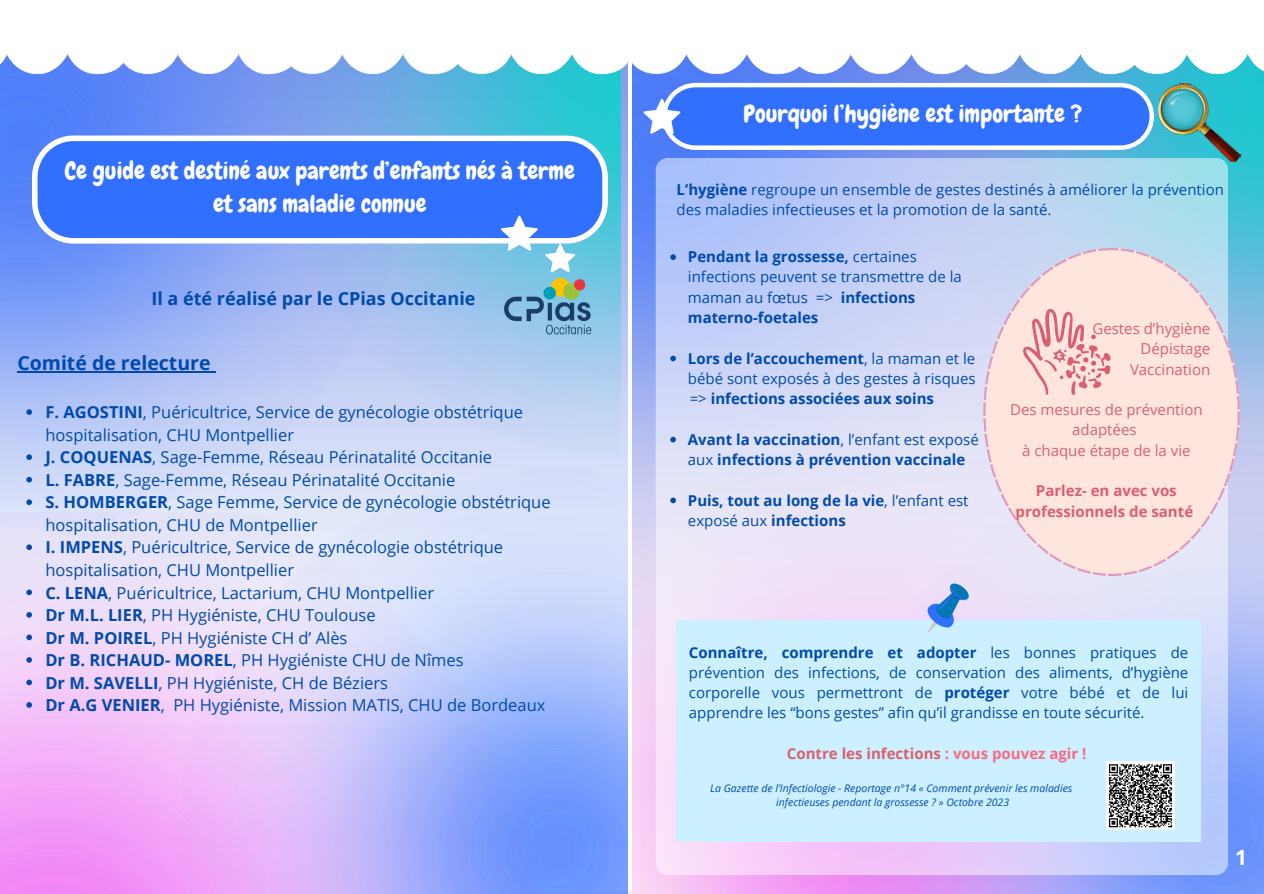
<style>
.page{position:relative;width:1264px;height:894px;background:#fff}
.page>*{position:absolute;margin:0;border:0;box-sizing:border-box;transform-origin:0 0}
.t1{font:24px/32.7px "Chewy";color:#fff;text-align:center}
.t2{font:700 21px "Open Sans";color:#fff}
.t3{font:700 19.5px "Open Sans";color:#004aad}
.t4{font:700 18px "Open Sans";color:#004aad}
.t5{font:16.5px/22.5px "Open Sans";color:#004aad}
.t6{font:15px/20.2px "Open Sans";color:#004aad}
.t7{font:700 15px/20.2px "Open Sans";color:#004aad}
.t8{font:15px/20.2px "Open Sans";color:#db5f6e;text-align:right}
.t9{font:700 15px/20.2px "Open Sans";color:#db5f6e;text-align:center}
.t10{font:italic 10.5px/14px "Open Sans";color:#004aad;text-align:center}
.s1{font-weight:700}
.s2{font-weight:400}
.s3{color:#fb6984}
</style>
<div class="page">
<img style="left:632px;top:76px;width:286px;height:451px">
<img style="left:918px;top:76px;width:345px;height:372px">
<img style="left:841px;top:448px;width:422px;height:445px">
<img style="left:0;top:847px;width:545px;height:46px">
<img style="left:0;top:76px;width:627px;height:771px">
<img style="left:0;top:76px;width:407px;height:451px">
<img style="left:270px;top:76px;width:350px;height:379px">
<svg style="left:0;top:53px;width:1263px;height:23px"></svg>
<hr style="left:17px;top:371px;width:193px;height:1px;background:#004aad">
<svg style="left:26px;top:409px;width:6px;height:6px"></svg>
<svg style="left:26px;top:454px;width:6px;height:6px"></svg>
<svg style="left:26px;top:476px;width:6px;height:6px"></svg>
<svg style="left:26px;top:499px;width:6px;height:6px"></svg>
<svg style="left:26px;top:544px;width:6px;height:6px"></svg>
<svg style="left:26px;top:589px;width:6px;height:6px"></svg>
<svg style="left:26px;top:612px;width:6px;height:5px"></svg>
<svg style="left:26px;top:634px;width:6px;height:6px"></svg>
<svg style="left:26px;top:657px;width:6px;height:5px"></svg>
<svg style="left:26px;top:679px;width:6px;height:6px"></svg>
<svg style="left:26px;top:702px;width:6px;height:5px"></svg>
<img style="left:496px;top:272px;width:103px;height:69px">
<svg style="left:643px;top:83px;width:510px;height:67px;background:#5185fe"></svg>
<svg style="left:655px;top:158px;width:573px;height:716px;background:#d2d7f7"></svg>
<img style="left:1153px;top:81px;width:94px;height:82px">
<div style="left:676px;top:619px;width:524px;height:222px;background:#ccf0ff"></div>
<svg style="left:670px;top:254px;width:6px;height:6px"></svg>
<svg style="left:670px;top:355px;width:6px;height:6px"></svg>
<svg style="left:670px;top:436px;width:6px;height:6px"></svg>
<svg style="left:670px;top:497px;width:6px;height:6px"></svg>
<svg style="left:983px;top:248px;width:256px;height:327px;background:#f2e1e3"></svg>
<svg style="left:1022px;top:308px;width:88px;height:86px;background:#f5c6c4"></svg>
<svg style="left:927px;top:583px;width:41px;height:48px"></svg>
<svg style="left:32px;top:135px;width:576px;height:108px;background:#4880fe"></svg>
<svg style="left:500px;top:215px;width:38px;height:36px"></svg>
<svg style="left:545px;top:243px;width:30px;height:29px"></svg>
<svg style="left:1106px;top:761px;width:68px;height:68px"></svg>
<svg style="left:1107px;top:763px;width:66px;height:64px;background:#818181"></svg>
<h1 class="t1" style="left:65px;top:154px;width:511px">Ce guide est destiné aux parents d’enfants nés à terme et sans maladie connue</h1>
<p class="t4" style="left:151px;top:285px;width:325px">Il a été réalisé par le CPias Occitanie</p>
<p class="t3" style="left:17px;top:349px;width:195px">Comité de relecture</p>
<p class="t5" style="left:45px;top:400px;width:507px"><span class="s1">F. AGOSTINI</span>, Puéricultrice, Service de gynécologie obstétrique hospitalisation, CHU Montpellier<br><span class="s1">J. COQUENAS</span>, Sage-Femme, Réseau Périnatalité Occitanie<br><span class="s1">L. FABRE</span>, Sage-Femme, Réseau Périnatalité Occitanie<br><span class="s1">S. HOMBERGER</span>, Sage Femme, Service de gynécologie obstétrique hospitalisation, CHU de Montpellier<br><span class="s1">I. IMPENS</span>, Puéricultrice, Service de gynécologie obstétrique hospitalisation, CHU Montpellier<br><span class="s1">C. LENA</span>, Puéricultrice, Lactarium, CHU Montpellier<br><span class="s1">Dr M.L. LIER</span>, PH Hygiéniste, CHU Toulouse<br><span class="s1">Dr M. POIREL</span>, PH Hygiéniste CH d’ Alès<br><span class="s1">Dr B. RICHAUD- MOREL</span>, PH Hygiéniste CHU de Nîmes<br><span class="s1">Dr M. SAVELLI</span>, PH Hygiéniste, CH de Béziers<br><span class="s1">Dr A.G VENIER</span>, PH Hygiéniste, Mission MATIS, CHU de Bordeaux</p>
<h1 class="t1" style="left:743px;top:97px;width:340px">Pourquoi l’hygiène est importante ?</h1>
<p class="t6" style="left:676px;top:178px;width:549px"><span class="s1">L’hygiène</span> regroupe un ensemble de gestes destinés à améliorer la prévention des maladies infectieuses et la promotion de la santé.</p>
<p class="t6" style="left:688px;top:246px;width:275px"><span class="s1">Pendant la grossesse,</span> certaines infections peuvent se transmettre de la maman au fœtus =&gt; <span class="s1">infections materno-foetales</span></p>
<p class="t7" style="left:688px;top:347px;width:289px;text-align:justify">Lors de l’accouchement<span class="s2">, la maman et le bébé sont exposés à des gestes à risques =&gt;</span> infections associées aux soins</p>
<p class="t7" style="left:688px;top:428px;width:292px">Avant la vaccination<span class="s2">, l’enfant est exposé aux</span> infections à prévention vaccinale</p>
<p class="t7" style="left:688px;top:489px;width:282px">Puis, tout au long de la vie<span class="s2">, l’enfant est exposé aux</span> infections</p>
<p class="t8" style="left:1092px;top:318px;width:119px">Gestes d’hygiène<br>Dépistage<br>Vaccination</p>
<p class="t8" style="left:1010px;top:399px;width:194px;text-align:center">Des mesures de prévention adaptées<br>à chaque étape de la vie</p>
<p class="t9" style="left:1015px;top:480px;width:179px">Parlez- en avec vos professionnels de santé</p>
<p class="t6" style="left:689px;top:641px;width:501px;text-align:justify"><span class="s1">Connaître, comprendre et adopter</span> les bonnes pratiques de prévention des infections, de conservation des aliments, d’hygiène corporelle vous permettront de <span class="s1">protéger</span> votre bébé et de lui apprendre les “bons gestes” afin qu’il grandisse en toute sécurité.</p>
<p class="t9" style="left:786px;top:742px;width:301px">Contre les infections <span class="s3">: vous pouvez agir !</span></p>
<p class="t10" style="left:710px;top:781px;width:363px">La Gazette de l’Infectiologie - Reportage n°14 « Comment prévenir les maladies infectieuses pendant la grossesse ? » Octobre 2023</p>
<p class="t2" style="left:1235px;top:842px;width:13px">1</p>
</div>
